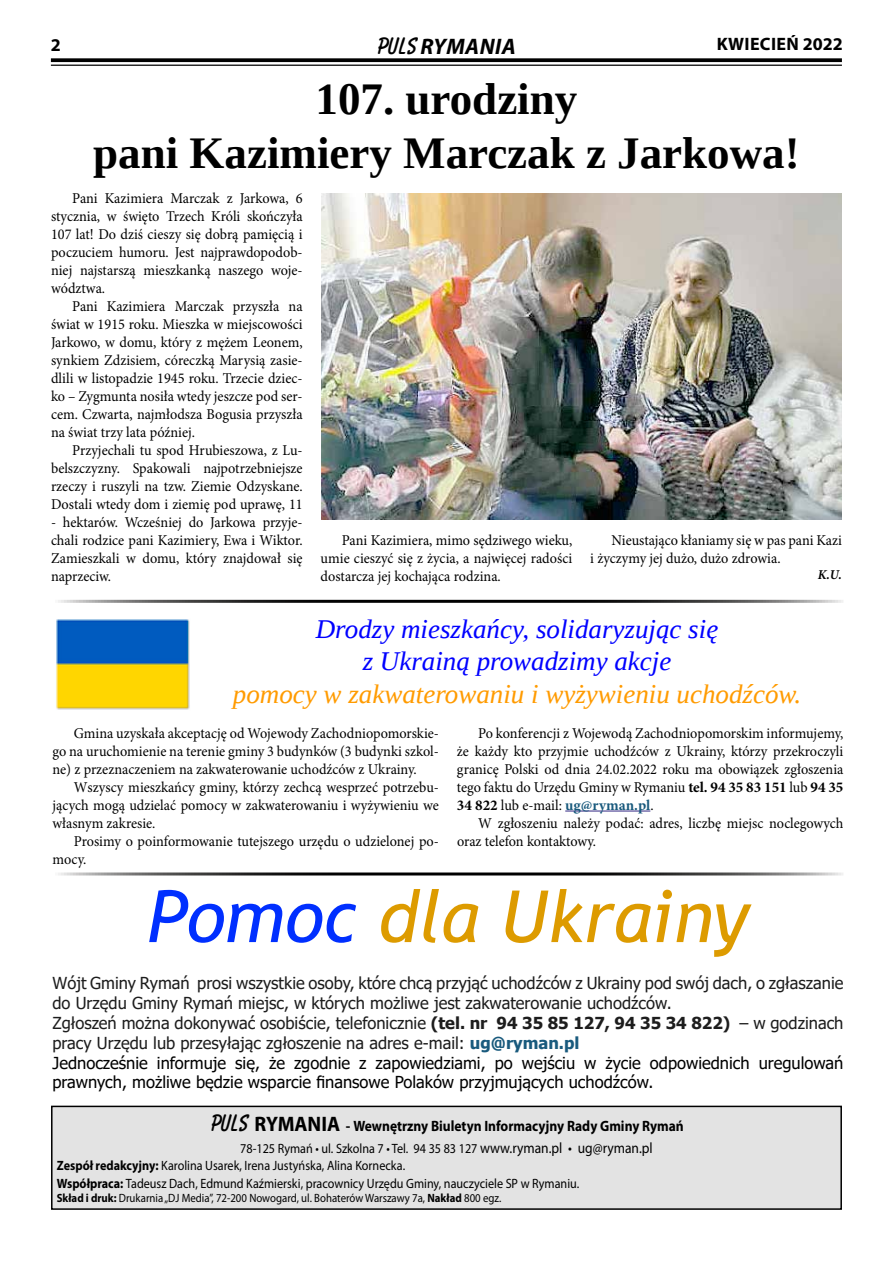
<style>
.page{position:relative;width:893px;height:1263px;background:#fff}
.page>*{position:absolute;margin:0;border:0;box-sizing:border-box;transform-origin:0 0}
.t1{font:italic 72px "Trebuchet MS";color:#dd9b00}
.t2{font:700 45px/54px "Liberation Serif";color:#000;text-align:center}
.t3{font:italic 27px/32.4px "Liberation Serif";color:#00f;text-align:center}
.t4{font:italic 27px "Liberation Serif";color:#ff9b00}
.t5{font:italic 700 22.5px "Myriad Pro";letter-spacing:.02em;color:#000}
.t6{font:700 18px "Myriad Pro";letter-spacing:.02em;color:#000}
.t7{font:16.5px/19.8px "Tahoma";color:#1d1d1d}
.t8{font:15px/18px "Minion Pro";color:#000;text-align:justify;scale:.95 1}
.t9{font:700 15px "Myriad Pro";color:#000;scale:.95 1}
.t10{font:13.5px/16.2px "Myriad Pro";color:#000;scale:.9 1}
.t11{font:italic 700 13.5px "Minion Pro";color:#000;scale:.95 1}
.t12{font:12px "Myriad Pro";color:#000;scale:.9 1}
.s1{font-family:"Bassoon";font-weight:400;font-style:normal;font-size:21px}
.s2{font-weight:700}
.s3{font-weight:700;color:#195a7d}
.s4{color:#002fff}
.s5{color:#000}
.s6{font-family:"Bassoon";font-weight:400;font-size:21px}
.s7{font-size:21px}
.s8{font-size:15px}
</style>
<div class="page">
<svg style="left:51px;top:58px;width:791px;height:4px;fill:#000"></svg>
<hr style="left:51px;top:65px;width:791px;height:1px;background:#000">
<div style="left:52px;top:1106px;width:789px;height:103px;background:#e3e3e3"></div>
<div style="left:51px;top:1106px;width:791px;height:104px;border:2px solid #000"></div>
<img style="left:322px;top:193px;width:520px;height:326px">
<hr style="left:565px;top:811px;width:85px;height:1px;background:#312783">
<img style="left:56px;top:619px;width:134px;height:91px">
<p class="t6" style="left:51px;top:33px;width:11px">2</p>
<h3 class="t5" style="left:375px;top:32px;width:142px"><span class="s1">Puls</span> RYMANIA</h3>
<p class="t6" style="left:717px;top:33px;width:127px">KWIECIEŃ 2022</p>
<h2 class="t2" style="left:93px;top:71px;width:708px">107. urodziny<br>pani Kazimiery Marczak z Jarkowa!</h2>
<p class="t8" style="left:51px;top:189px;width:266px;text-indent:21px">Pani Kazimiera Marczak z Jarkowa, 6 stycznia, w święto Trzech Króli skończyła 107 lat! Do dziś cieszy się dobrą pamięcią i poczuciem humoru. Jest najprawdopodob&shy;niej najstarszą mieszkanką naszego woje&shy;wództwa.</p>
<p class="t8" style="left:51px;top:297px;width:266px;text-indent:21px">Pani Kazimiera Marczak przyszła na świat w 1915 roku. Mieszka w miejscowości Jarkowo, w domu, który z mężem Leonem, synkiem Zdzisiem, córeczką Marysią zasie&shy;dlili w listopadzie 1945 roku. Trzecie dziec&shy;ko – Zygmunta nosiła wtedy jeszcze pod ser&shy;cem. Czwarta, najmłodsza Bogusia przyszła na świat trzy lata później.</p>
<p class="t8" style="left:51px;top:441px;width:266px;text-indent:21px">Przyjechali tu spod Hrubieszowa, z Lu&shy;belszczyzny. Spakowali najpotrzebniejsze rzeczy i ruszyli na tzw. Ziemie Odzyskane.<br>Dostali wtedy dom i ziemię pod uprawę, 11</p>
<p class="t8" style="left:51px;top:513px;width:266px">- hektarów. Wcześniej do Jarkowa przyje&shy;chali rodzice pani Kazimiery, Ewa i Wiktor.<br>Zamieszkali w domu, który znajdował się naprzeciw.</p>
<p class="t8" style="left:321px;top:531px;width:266px;text-indent:21px">Pani Kazimiera, mimo sędziwego wieku, umie cieszyć się z życia, a najwięcej radości dostarcza jej kochająca rodzina.</p>
<p class="t8" style="left:590px;top:531px;width:266px;text-indent:21px">Nieustająco kłaniamy się w pas pani Kazi i życzymy jej dużo, dużo zdrowia.</p>
<p class="t11" style="left:818px;top:565px;width:27px">K.U.</p>
<h3 class="t3" style="left:316px;top:612px;width:404px">Drodzy mieszkańcy, solidaryzując się z Ukrainą prowadzimy akcje</h3>
<h3 class="t4" style="left:233px;top:676px;width:570px">pomocy w zakwaterowaniu i wyżywieniu uchodźców.</h3>
<p class="t8" style="left:53px;top:724px;width:408px;text-indent:21px">Gmina uzyskała akceptację od Wojewody Zachodniopomorskie&shy;go na uruchomienie na terenie gminy 3 budynków (3 budynki szkol&shy;ne) z przeznaczeniem na zakwaterowanie uchodźców z Ukrainy.</p>
<p class="t8" style="left:53px;top:778px;width:408px;text-indent:21px">Wszyscy mieszkańcy gminy, którzy zechcą wesprzeć potrzebu&shy;jących mogą udzielać pomocy w zakwaterowaniu i wyżywieniu we własnym zakresie.</p>
<p class="t8" style="left:53px;top:832px;width:408px;text-indent:21px">Prosimy o poinformowanie tutejszego urzędu o udzielonej po&shy;mocy.</p>
<p class="t8" style="left:457px;top:724px;width:408px;text-indent:21px">Po konferencji z Wojewodą Zachodniopomorskim informujemy, że każdy kto przyjmie uchodźców z Ukrainy, którzy przekroczyli granicę Polski od dnia 24.02.2022 roku ma obowiązek zgłoszenia tego faktu do Urzędu Gminy w Rymaniu <span class="s2">tel. 94 35 83 151</span> lub <span class="s2">94 35<br>34 822</span> lub e-mail: <span class="s3">ug@ryman.pl</span>.</p>
<p class="t8" style="left:457px;top:814px;width:408px;text-indent:21px">W zgłoszeniu należy podać: adres, liczbę miejsc noclegowych oraz telefon kontaktowy.</p>
<h1 class="t1" style="left:147px;top:872px;width:603px"><span class="s4">Pomoc</span> dla Ukrainy</h1>
<p class="t7" style="left:53px;top:974px;width:792px">Wójt Gminy Rymań prosi wszystkie osoby, które chcą przyjąć uchodźców z Ukrainy pod swój dach, o zgłaszanie do Urzędu Gminy Rymań miejsc, w których możliwe jest zakwaterowanie uchodźców.<br>Zgłoszeń można dokonywać osobiście, telefonicznie <span class="s2">(tel. nr 94 35 85 127, 94 35 34 822)</span> – w godzinach pracy Urzędu lub przesyłając zgłoszenie na adres e-mail: <span class="s3">ug@ryman.pl<br></span><span class="s5">Jednocześnie informuje się, że zgodnie z zapowiedziami, po wejściu w życie odpowiednich uregulowań prawnych, możliwe będzie wsparcie finansowe Polaków przyjmujących uchodźców.</span></p>
<p class="t9" style="left:209px;top:1116px;width:501px"><span class="s6">PULS</span> <span class="s7">RYMANIA</span> - Wewnętrzny Biuletyn Informacyjny Rady Gminy Rymań</p>
<p class="t10" style="left:57px;top:1140px;width:664px;text-indent:183px">78-125 Rymań • ul. Szkolna 7 • Tel. 94 35 83 127 <span class="s8">www.ryman.pl • ug@ryman.pl<br></span><span class="s2">Zespół redakcyjny:</span> Karolina Usarek, Irena Justyńska, Alina Kornecka.</p>
<p class="t10" style="left:57px;top:1175px;width:582px"><span class="s2">Współpraca:</span> Tadeusz Dach, Edmund Kaźmierski, pracownicy Urzędu Gminy, nauczyciele SP w Rymaniu.</p>
<p class="t12" style="left:57px;top:1190px;width:495px"><span class="s2">Skład i druk:</span> Drukarnia „DJ Media”, 72-200 Nowogard, ul. Bohaterów Warszawy 7a, <span class="s2">Nakład</span> 800 egz.</p>
</div>
